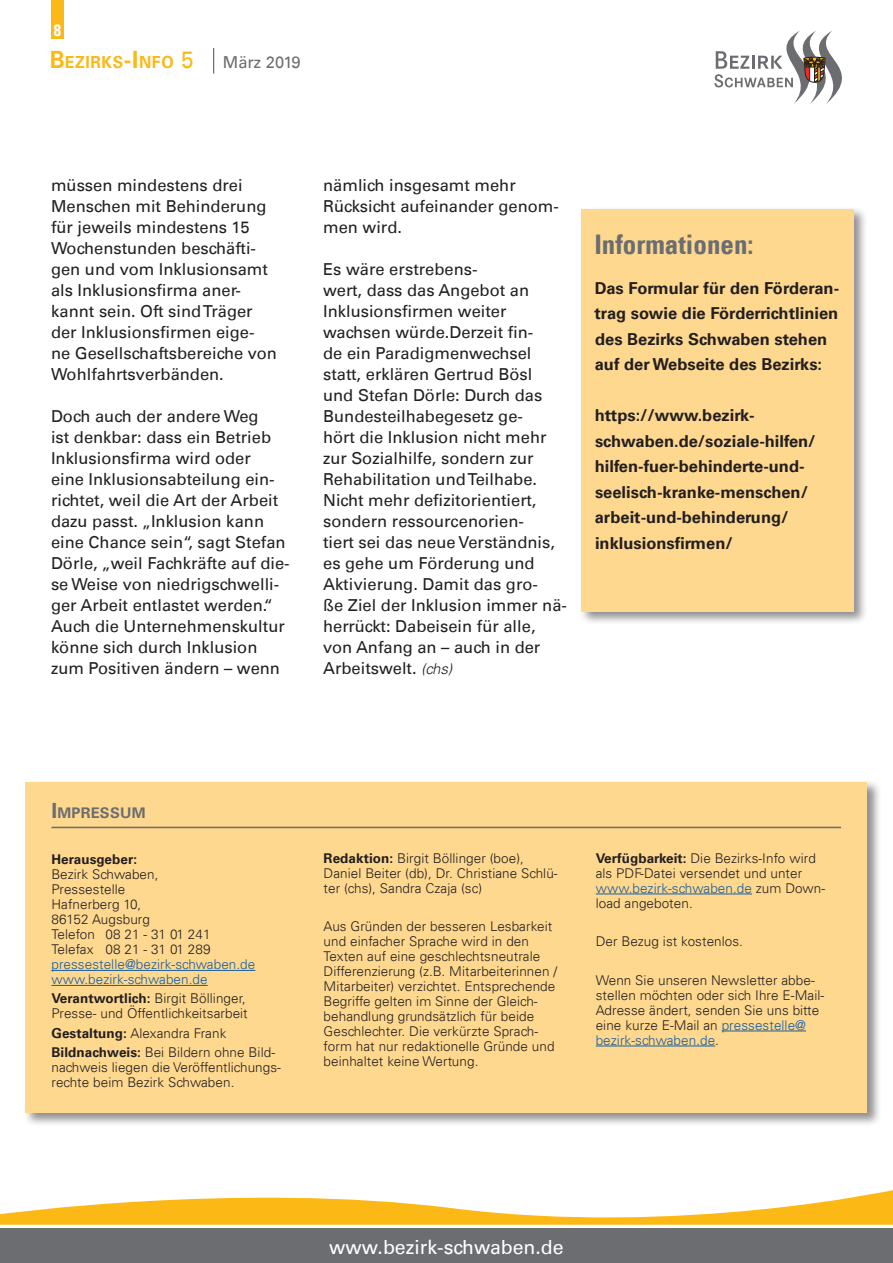
<style>
.page{position:relative;width:893px;height:1263px;background:#fff}
.page>*{position:absolute;margin:0;border:0;box-sizing:border-box;transform-origin:0 0}
.Grundtext{font:700 condensed 27px "Univers LT";color:#6c6d70}
.t1{font:19.5px "Univers LT";color:#fff}
.t2{font:700 16.65px "Univers LT";letter-spacing:.045em;color:#fcb814;scale:.94 1}
.Grundtext-2{font:16.5px/21px "Univers LT";color:#231f20}
.Grundtext-3{font:700 16.5px/25.5px "Univers LT";color:#231f20}
.t3{font:700 condensed 16.5px "Univers LT";color:#fff}
.Kasten_Titel{font:700 14.7px "Univers LT";letter-spacing:.015em;color:#6c6d70}
.Kasten_Lauftext{font:300 13.5px/15px "Univers LT";letter-spacing:.005em;color:#231f20}
.t4{font:300 13.5px/15px "Univers LT";letter-spacing:.005em;color:#175d9e}
.t5{font:700 13.5px "Univers LT";letter-spacing:.005em;color:#231f20}
.s1{font-size:23.85px}
.s2{font-weight:400;font-size:23.85px}
.s3{font-weight:400;font-size:16.5px;color:#6c6d70}
.s4{font-weight:300;font-style:italic;font-size:15px}
.s5{font-size:21px}
.s6{font-weight:700}
.s7{color:#175d9e}
</style>
<div class="page">
<div style="left:51px;top:0;width:13px;height:38px;background:#fcb814"></div>
<svg style="left:714px;top:31px;width:128px;height:73px"></svg>
<svg style="left:213px;top:48px;width:1px;height:26px"></svg>
<div style="left:0;top:1229px;width:893px;height:34px;background:#6c6d70"></div>
<svg style="left:0;top:1190px;width:893px;height:39px"></svg>
<div style="left:23px;top:780px;width:859px;height:347px;background:#231f20;opacity:.5"></div>
<div style="left:26px;top:782px;width:841px;height:330px;background:#fed88f"></div>
<hr style="left:596px;top:894px;width:156px;height:1px;background:#175d9e">
<hr style="left:722px;top:1031px;width:84px;height:1px;background:#175d9e">
<hr style="left:596px;top:1046px;width:119px;height:1px;background:#175d9e">
<hr style="left:51px;top:970px;width:204px;height:1px;background:#175d9e">
<hr style="left:51px;top:985px;width:157px;height:1px;background:#175d9e">
<hr style="left:51px;top:827px;width:790px;height:1px;background:#6c6d70">
<div style="left:579px;top:207px;width:289px;height:418px;background:#231f20;opacity:.5"></div>
<div style="left:582px;top:209px;width:272px;height:402px;background:#fed88f"></div>
<p class="t3" style="left:54px;top:20px;width:9px">8</p>
<p class="t2" style="left:50px;top:53px;width:268px"><span class="s1">B</span>EZIRKS<span class="s1">-I</span> NFO <span class="s2">5</span> <span class="s3">März 2019</span></p>
<p class="Grundtext-2" style="left:51px;top:175px;width:228px">müssen mindestens drei<br>Menschen mit Behinderung für jeweils mindestens 15<br>Wochenstunden beschäfti&shy;gen und vom Inklusionsamt als Inklusionsfirma aner&shy;kannt sein. Oft sind Träger der Inklusionsfirmen eige&shy;ne Gesellschaftsbereiche von<br>Wohlfahrtsverbänden.</p>
<p class="Grundtext-2" style="left:51px;top:406px;width:240px">Doch auch der andere Weg<br>ist denkbar: dass ein Betrieb<br>Inklusionsfirma wird oder<br>eine Inklusionsabteilung ein&shy;richtet, weil die Art der Arbeit dazu passt. „Inklusion kann eine Chance sein“, sagt Stefan<br>Dörle, „weil Fachkräfte auf die&shy;se Weise von niedrigschwelli&shy;ger Arbeit entlastet werden.“<br>Auch die Unternehmenskultur könne sich durch Inklusion zum Positiven ändern – wenn</p>
<p class="Grundtext-2" style="left:323px;top:175px;width:237px">nämlich insgesamt mehr<br>Rücksicht aufeinander genom&shy;men wird.</p>
<p class="Grundtext-2" style="left:323px;top:259px;width:245px">Es wäre erstrebens-<br>wert, dass das Angebot an<br>Inklusionsfirmen weiter wachsen würde.Derzeit fin-<br>de ein Paradigmenwechsel statt, erklären Gertrud Bösl<br>und Stefan Dörle: Durch das<br>Bundesteilhabegesetz ge-<br>hört die Inklusion nicht mehr zur Sozialhilfe, sondern zur<br>Rehabilitation und Teilhabe.<br>Nicht mehr defizitorientiert, sondern ressourcenorien-<br>tiert sei das neue Verständnis, es gehe um Förderung und<br>Aktivierung. Damit das gro-<br>ße Ziel der Inklusion immer nä&shy;herrückt: Dabeisein für alle, von Anfang an – auch in der<br>Arbeitswelt. <span class="s4">(chs)</span></p>
<p class="Grundtext" style="left:594px;top:228px;width:161px">Informationen:</p>
<p class="Grundtext-3" style="left:594px;top:275px;width:246px">Das Formular für den Förderan&shy;trag sowie die Förderrichtlinien des Bezirks Schwaben stehen auf der Webseite des Bezirks:</p>
<p class="Grundtext-3" style="left:595px;top:403px;width:222px">https://www.bezirk&shy;schwaben.de/soziale-hilfen/ hilfen-fuer-behinderte-und&shy;seelisch-kranke-menschen/ arbeit-und-behinderung/ inklusionsfirmen/</p>
<p class="Kasten_Titel" style="left:51px;top:804px;width:96px"><span class="s5">I</span> MPRESSUM</p>
<p class="t5" style="left:51px;top:851px;width:87px">Herausgeber:</p>
<p class="Kasten_Lauftext" style="left:51px;top:867px;width:161px">Bezirk Schwaben,<br>Pressestelle<br>Hafnerberg 10,<br>86152 Augsburg<br>Telefon 08 21 - 31 01 241<br>Telefax 08 21 - 31 01 289</p>
<p class="t4" style="left:51px;top:957px;width:205px">pressestelle@bezirk-schwaben.de www.bezirk-schwaben.de</p>
<p class="Kasten_Lauftext" style="left:51px;top:991px;width:198px"><span class="s6">Verantwortlich:</span> Birgit Böllinger,<br>Presse- und Öffentlichkeitsarbeit</p>
<p class="Kasten_Lauftext" style="left:51px;top:1023px;width:225px;line-height:19.2px"><span class="s6">Gestaltung:</span> Alexandra Frank<br><span class="s6">Bildnachweis:</span> Bei Bildern ohne Bild-</p>
<p class="Kasten_Lauftext" style="left:51px;top:1059px;width:231px">nachweis liegen die Veröffentlichungs&shy;rechte beim Bezirk Schwaben.</p>
<p class="Kasten_Lauftext" style="left:324px;top:850px;width:236px"><span class="s6">Redaktion:</span> Birgit Böllinger (boe),<br>Daniel Beiter (db), Dr. Christiane Schlü&shy;ter (chs), Sandra Czaja (sc)</p>
<p class="Kasten_Lauftext" style="left:324px;top:919px;width:235px">Aus Gründen der besseren Lesbarkeit und einfacher Sprache wird in den Texten auf eine geschlechtsneutrale Differenzierung (z.B. Mitarbeiterinnen / Mitarbeiter) verzichtet. Entsprechende Begriffe gelten im Sinne der Gleich&shy;behandlung grundsätzlich für beide Geschlechter. Die verkürzte Sprach&shy;form hat nur redaktionelle Gründe und beinhaltet keine Wertung.</p>
<p class="Kasten_Lauftext" style="left:596px;top:850px;width:231px"><span class="s6">Verfügbarkeit:</span> Die Bezirks-Info wird als PDF-Datei versendet und unter <span class="s7">www.bezirk-schwaben.de</span> zum Down&shy;load angeboten.</p>
<p class="Kasten_Lauftext" style="left:596px;top:934px;width:149px">Der Bezug ist kostenlos.</p>
<p class="Kasten_Lauftext" style="left:596px;top:972px;width:230px">Wenn Sie unseren Newsletter abbe&shy;stellen möchten oder sich Ihre E-Mail-Adresse ändert, senden Sie uns bitte eine kurze E-Mail an <span class="s7">pressestelle@ bezirk-schwaben.de</span>.</p>
<p class="t1" style="left:329px;top:1235px;width:236px">www.bezirk-schwaben.de</p>
</div>
